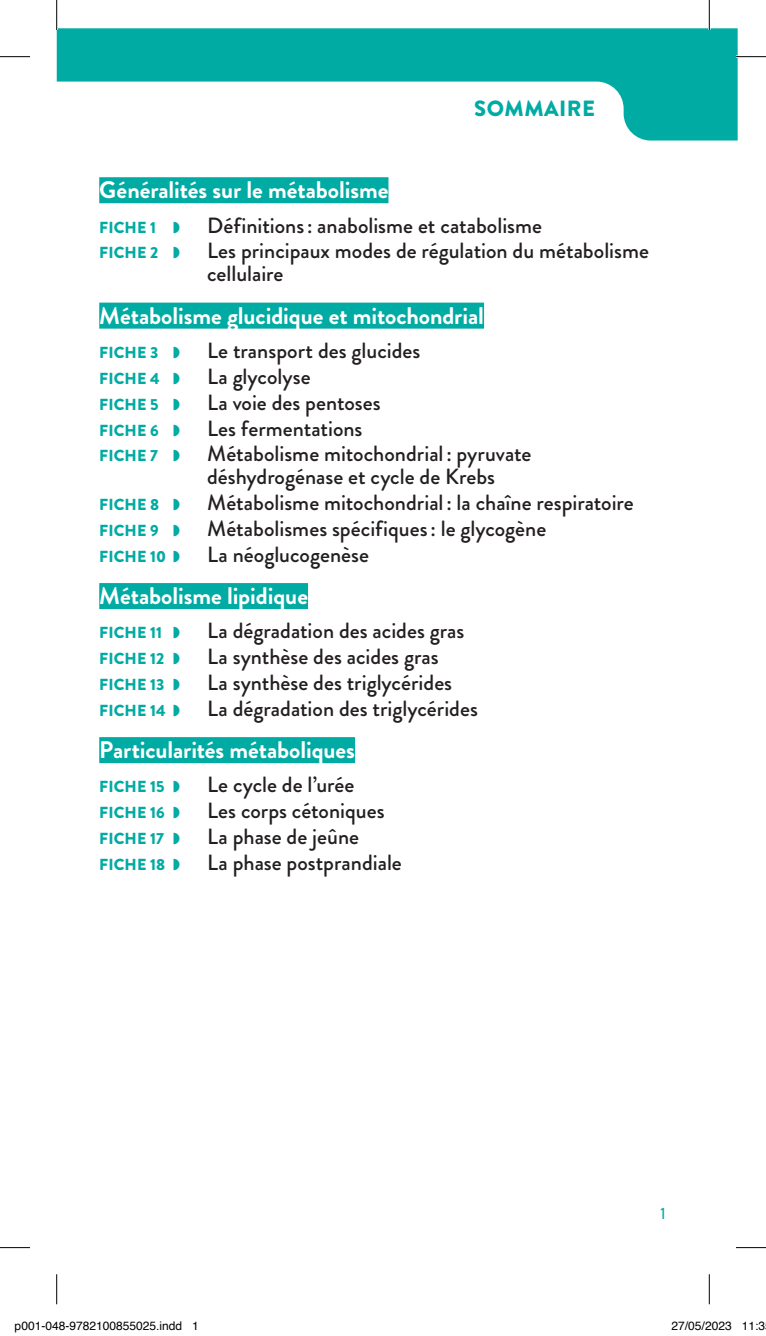
<style>
.page{position:relative;width:766px;height:1336px;background:#fff}
.page>*{position:absolute;margin:0;border:0;box-sizing:border-box;transform-origin:0 0}
.t1{font:700 24px "Brandon Grotesque";letter-spacing:-.005em;color:#fff}
.t2{font:500 22px/25.8px "Brandon Grotesque";color:#231f20}
.t3{font:900 22px "Brandon Grotesque";letter-spacing:.02em;color:#00aba3}
.t4{font:condensed 16px "Univers LT Std";color:#00aba3}
.t5{font:12px "Helvetica";color:#000}
.s1{font-weight:900;font-size:16px;color:#00aba3}
.s2{color:#00aba3}
</style>
<div class="page">
<svg style="left:57px;top:28px;width:680px;height:112px;fill:#00aba3"></svg>
<div style="left:99px;top:177px;width:289px;height:26px;background:#00aba3"></div>
<div style="left:99px;top:303px;width:385px;height:26px;background:#00aba3"></div>
<div style="left:99px;top:583px;width:209px;height:26px;background:#00aba3"></div>
<div style="left:99px;top:737px;width:256px;height:26px;background:#00aba3"></div>
<hr style="left:735px;top:55px;width:30px;height:3px;background:#fff">
<hr style="left:55px;top:0;width:3px;height:30px;background:#fff">
<hr style="left:707px;top:0;width:3px;height:30px;background:#fff">
<hr style="left:0;top:56px;width:30px;height:1px;background:#000">
<hr style="left:735px;top:56px;width:30px;height:1px;background:#000">
<hr style="left:0;top:1247px;width:30px;height:1px;background:#000">
<hr style="left:735px;top:1247px;width:30px;height:1px;background:#000">
<hr style="left:56px;top:0;width:1px;height:30px;background:#000">
<hr style="left:56px;top:1274px;width:1px;height:30px;background:#000">
<hr style="left:708px;top:0;width:1px;height:30px;background:#000">
<hr style="left:708px;top:1274px;width:1px;height:30px;background:#000">
<p class="t3" style="left:474px;top:93px;width:122px">SOMMAIRE</p>
<p class="t1" style="left:99px;top:173px;width:290px">Généralités sur le métabolisme</p>
<p class="t2" style="left:99px;top:212px;width:551px"><span class="s1">FICHE 1</span> <span class="s2">◗</span> Définitions: anabolisme et catabolisme<br><span class="s1">FICHE 2</span> <span class="s2">◗</span> Les principaux modes de régulation du métabolisme</p>
<p class="t2" style="left:207px;top:261px;width:78px">cellulaire</p>
<p class="t1" style="left:99px;top:298px;width:386px">Métabolisme glucidique et mitochondrial</p>
<p class="t2" style="left:99px;top:338px;width:433px"><span class="s1">FICHE 3</span> <span class="s2">◗</span> Le transport des glucides<br><span class="s1">FICHE 4</span> <span class="s2">◗</span> La glycolyse<br><span class="s1">FICHE 5</span> <span class="s2">◗</span> La voie des pentoses<br><span class="s1">FICHE 6</span> <span class="s2">◗</span> Les fermentations<br><span class="s1">FICHE 7</span> <span class="s2">◗</span> Métabolisme mitochondrial : pyruvate</p>
<p class="t2" style="left:99px;top:464px;width:536px;text-indent:108px">déshydrogénase et cycle de Krebs<br><span class="s1">FICHE 8</span> <span class="s2">◗</span> Métabolisme mitochondrial : la chaîne respiratoire <span class="s1">FICHE 9</span> <span class="s2">◗</span> Métabolismes spécifiques: le glycogène<br><span class="s1">FICHE 10</span> <span class="s2">◗</span> La néoglucogenèse</p>
<p class="t1" style="left:99px;top:579px;width:210px">Métabolisme lipidique</p>
<p class="t2" style="left:99px;top:618px;width:380px"><span class="s1">FICHE 11</span> <span class="s2">◗</span> La dégradation des acides gras <span class="s1">FICHE 12</span> <span class="s2">◗</span> La synthèse des acides gras <span class="s1">FICHE 13</span> <span class="s2">◗</span> La synthèse des triglycérides <span class="s1">FICHE 14</span> <span class="s2">◗</span> La dégradation des triglycérides</p>
<p class="t1" style="left:99px;top:733px;width:257px">Particularités métaboliques</p>
<p class="t2" style="left:99px;top:772px;width:304px"><span class="s1">FICHE 15</span> <span class="s2">◗</span> Le cycle de l’urée<br><span class="s1">FICHE 16</span> <span class="s2">◗</span> Les corps cétoniques<br><span class="s1">FICHE 17</span> <span class="s2">◗</span> La phase de jeûne<br><span class="s1">FICHE 18</span> <span class="s2">◗</span> La phase postprandiale</p>
<p class="t4" style="left:659px;top:1203px;width:9px">1</p>
<p class="t5" style="left:15px;top:1316px;width:186px">p001-048-9782100855025.indd 1</p>
<p class="t5" style="left:671px;top:1316px;width:95px">27/05/2023 11:3</p>
</div>
